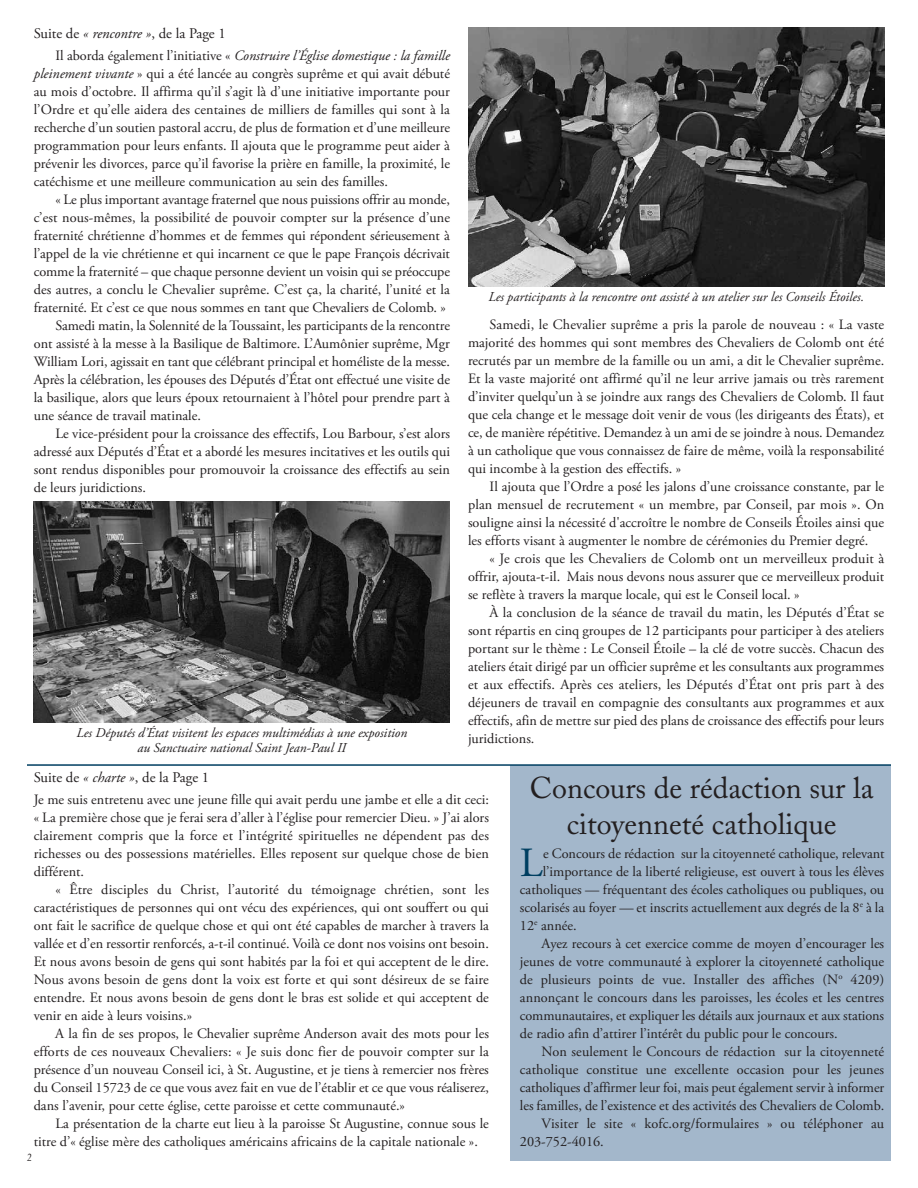
<style>
.page{position:relative;width:918px;height:1188px;background:#fff}
.page>*{position:absolute;margin:0;border:0;box-sizing:border-box;transform-origin:0 0}
.t1{font:41.4px "Adobe Garamond Pro";color:#003f61}
.t2{font:30px/36px "Adobe Caslon";color:#231f20;text-align:center}
.t3{font:14.7px "Adobe Garamond Pro";color:#231f20}
.t4{font:14.25px/18px "Adobe Garamond Pro";color:#231f20;text-align:justify}
.t5{font:italic 13.5px/15px "Adobe Garamond Pro";color:#231f20;text-align:center}
.t6{font:italic 10.5px "Palatino";color:#231f20;scale:.9 1}
.s1{font-style:italic}
</style>
<div class="page">
<div style="left:511px;top:765px;width:380px;height:396px;background:#a3b7cb"></div>
<img style="left:469px;top:27px;width:415px;height:260px">
<img style="left:34px;top:501px;width:416px;height:222px">
<hr style="left:27px;top:764px;width:864px;height:2px;background:#003f61">
<p class="t3" style="left:34px;top:27px;width:194px">Suite de <span class="s1">« rencontre »</span>, de la Page 1</p>
<p class="t4" style="left:34px;top:48px;width:418px;text-indent:22px">Il aborda également l’initiative « <span class="s1">Construire l’Église domestique : la famille pleinement vivante</span> » qui a été lancée au congrès suprême et qui avait débuté au mois d’octobre. Il affirma qu’il s’agit là d’une initiative importante pour l’Ordre et qu’elle aidera des centaines de milliers de familles qui sont à la recherche d’un soutien pastoral accru, de plus de formation et d’une meilleure programmation pour leurs enfants. Il ajouta que le programme peut aider à prévenir les divorces, parce qu’il favorise la prière en famille, la proximité, le catéchisme et une meilleure communication au sein des familles.</p>
<p class="t4" style="left:55px;top:192px;width:396px">« Le plus important avantage fraternel que nous puissions offrir au monde,</p>
<p class="t4" style="left:34px;top:210px;width:418px">c’est nous-mêmes, la possibilité de pouvoir compter sur la présence d’une</p>
<p class="t4" style="left:34px;top:228px;width:418px">fraternité chrétienne d’hommes et de femmes qui répondent sérieusement à</p>
<p class="t4" style="left:34px;top:246px;width:418px">l’appel de la vie chrétienne et qui incarnent ce que le pape François décrivait</p>
<p class="t4" style="left:34px;top:264px;width:418px">comme la fraternité – que chaque personne devient un voisin qui se préoccupe</p>
<p class="t4" style="left:34px;top:282px;width:418px">des autres, a conclu le Chevalier suprême. C’est ça, la charité, l’unité et la</p>
<p class="t4" style="left:34px;top:300px;width:414px">fraternité. Et c’est ce que nous sommes en tant que Chevaliers de Colomb. »</p>
<p class="t4" style="left:55px;top:318px;width:396px">Samedi matin, la Solennité de la Toussaint, les participants de la rencontre</p>
<p class="t4" style="left:34px;top:336px;width:418px">ont assisté à la messe à la Basilique de Baltimore. L’Aumônier suprême, Mgr</p>
<p class="t4" style="left:34px;top:354px;width:418px">William Lori, agissait en tant que célébrant principal et homéliste de la messe.</p>
<p class="t4" style="left:34px;top:372px;width:418px">Après la célébration, les épouses des Députés d’État ont effectué une visite de</p>
<p class="t4" style="left:34px;top:390px;width:418px">la basilique, alors que leurs époux retournaient à l’hôtel pour prendre part à</p>
<p class="t4" style="left:34px;top:408px;width:169px">une séance de travail matinale.</p>
<p class="t4" style="left:55px;top:426px;width:396px">Le vice-président pour la croissance des effectifs, Lou Barbour, s’est alors</p>
<p class="t4" style="left:34px;top:444px;width:418px">adressé aux Députés d’État et a abordé les mesures incitatives et les outils qui</p>
<p class="t4" style="left:34px;top:462px;width:418px">sont rendus disponibles pour promouvoir la croissance des effectifs au sein</p>
<p class="t4" style="left:34px;top:480px;width:114px">de leurs juridictions.</p>
<p class="t5" style="left:488px;top:290px;width:377px">Les participants à la rencontre ont assisté à un atelier sur les Conseils Étoiles.</p>
<p class="t4" style="left:468px;top:317px;width:418px;text-indent:22px">Samedi, le Chevalier suprême a pris la parole de nouveau : « La vaste majorité des hommes qui sont membres des Chevaliers de Colomb ont été recrutés par un membre de la famille ou un ami, a dit le Chevalier suprême.<br>Et la vaste majorité ont affirmé qu’il ne leur arrive jamais ou très rarement d’inviter quelqu’un à se joindre aux rangs des Chevaliers de Colomb. Il faut que cela change et le message doit venir de vous (les dirigeants des États), et ce, de manière répétitive. Demandez à un ami de se joindre à nous. Demandez à un catholique que vous connaissez de faire de même, voilà la responsabilité qui incombe à la gestion des effectifs. »</p>
<p class="t4" style="left:468px;top:479px;width:418px;text-indent:22px">Il ajouta que l’Ordre a posé les jalons d’une croissance constante, par le plan mensuel de recrutement « un membre, par Conseil, par mois ». On souligne ainsi la nécessité d'accroître le nombre de Conseils Étoiles ainsi que les efforts visant à augmenter le nombre de cérémonies du Premier degré.</p>
<p class="t4" style="left:468px;top:551px;width:418px;text-indent:22px">« Je crois que les Chevaliers de Colomb ont un merveilleux produit à offrir, ajouta-t-il. Mais nous devons nous assurer que ce merveilleux produit se reflète à travers la marque locale, qui est le Conseil local. »</p>
<p class="t4" style="left:468px;top:605px;width:418px;text-indent:22px">À la conclusion de la séance de travail du matin, les Députés d’État se sont répartis en cinq groupes de 12 participants pour participer à des ateliers portant sur le thème : Le Conseil Étoile – la clé de votre succès. Chacun des ateliers était dirigé par un officier suprême et les consultants aux programmes et aux effectifs. Après ces ateliers, les Députés d’État ont pris part à des déjeuners de travail en compagnie des consultants aux programmes et aux effectifs, afin de mettre sur pied des plans de croissance des effectifs pour leurs juridictions.</p>
<p class="t5" style="left:77px;top:727px;width:332px">Les Députés d’État visitent les espaces multimédias à une exposition au Sanctuaire national Saint Jean-Paul II</p>
<p class="t3" style="left:34px;top:772px;width:177px">Suite de <span class="s1">« charte »</span>, de la Page 1</p>
<h2 class="t2" style="left:530px;top:773px;width:345px">Concours de rédaction sur la citoyenneté catholique</h2>
<h1 class="t1" style="left:520px;top:847px;width:24px">L</h1>
<p class="t4" style="left:543px;top:846px;width:343px">e Concours de rédaction sur la citoyenneté catholique, relevant</p>
<p class="t4" style="left:34px;top:792px;width:457px">Je me suis entretenu avec une jeune fille qui avait perdu une jambe et elle a dit ceci: « La première chose que je ferai sera d’aller à l’église pour remercier Dieu. » J’ai alors clairement compris que la force et l’intégrité spirituelles ne dépendent pas des richesses ou des possessions matérielles. Elles reposent sur quelque chose de bien différent.</p>
<p class="t4" style="left:34px;top:882px;width:457px;text-indent:22px">« Être disciples du Christ, l’autorité du témoignage chrétien, sont les caractéristiques de personnes qui ont vécu des expériences, qui ont souffert ou qui ont fait le sacrifice de quelque chose et qui ont été capables de marcher à travers la vallée et d’en ressortir renforcés, a-t-il continué. Voilà ce dont nos voisins ont besoin.<br>Et nous avons besoin de gens qui sont habités par la foi et qui acceptent de le dire.<br>Nous avons besoin de gens dont la voix est forte et qui sont désireux de se faire entendre. Et nous avons besoin de gens dont le bras est solide et qui acceptent de venir en aide à leurs voisins.»</p>
<p class="t4" style="left:34px;top:1026px;width:457px;text-indent:22px">A la fin de ses propos, le Chevalier suprême Anderson avait des mots pour les efforts de ces nouveaux Chevaliers: « Je suis donc fier de pouvoir compter sur la présence d’un nouveau Conseil ici, à St. Augustine, et je tiens à remercier nos frères du Conseil 15723 de ce que vous avez fait en vue de l’établir et ce que vous réaliserez, dans l’avenir, pour cette église, cette paroisse et cette communauté.»</p>
<p class="t4" style="left:34px;top:1116px;width:457px;text-indent:22px">La présentation de la charte eut lieu à la paroisse St Augustine, connue sous le titre d’« église mère des catholiques américains africains de la capitale nationale ».</p>
<p class="t4" style="left:543px;top:864px;width:343px">l’importance de la liberté religieuse, est ouvert à tous les élèves</p>
<p class="t4" style="left:520px;top:882px;width:366px">catholiques — fréquentant des écoles catholiques ou publiques, ou</p>
<p class="t4" style="left:520px;top:900px;width:366px">scolarisés au foyer — et inscrits actuellement aux degrés de la 8<sup>e</sup> à la</p>
<p class="t4" style="left:520px;top:918px;width:58px">12<sup>e</sup> année.</p>
<p class="t4" style="left:542px;top:936px;width:344px">Ayez recours à cet exercice comme de moyen d’encourager les</p>
<p class="t4" style="left:520px;top:954px;width:366px">jeunes de votre communauté à explorer la citoyenneté catholique</p>
<p class="t4" style="left:520px;top:972px;width:366px">de plusieurs points de vue. Installer des affiches (N<sup>o</sup> 4209)</p>
<p class="t4" style="left:520px;top:990px;width:366px">annonçant le concours dans les paroisses, les écoles et les centres</p>
<p class="t4" style="left:520px;top:1008px;width:366px">communautaires, et expliquer les détails aux journaux et aux stations</p>
<p class="t4" style="left:520px;top:1026px;width:319px">de radio afin d’attirer l’intérêt du public pour le concours.</p>
<p class="t4" style="left:542px;top:1044px;width:344px">Non seulement le Concours de rédaction sur la citoyenneté</p>
<p class="t4" style="left:520px;top:1062px;width:366px">catholique constitue une excellente occasion pour les jeunes</p>
<p class="t4" style="left:520px;top:1080px;width:366px">catholiques d’affirmer leur foi, mais peut également servir à informer</p>
<p class="t4" style="left:520px;top:1098px;width:366px">les familles, de l’existence et des activités des Chevaliers de Colomb.</p>
<p class="t4" style="left:542px;top:1116px;width:344px">Visiter le site « kofc.org/formulaires » ou téléphoner au</p>
<p class="t4" style="left:520px;top:1134px;width:85px">203-752-4016.</p>
<p class="t6" style="left:27px;top:1151px;width:7px">2</p>
</div>
